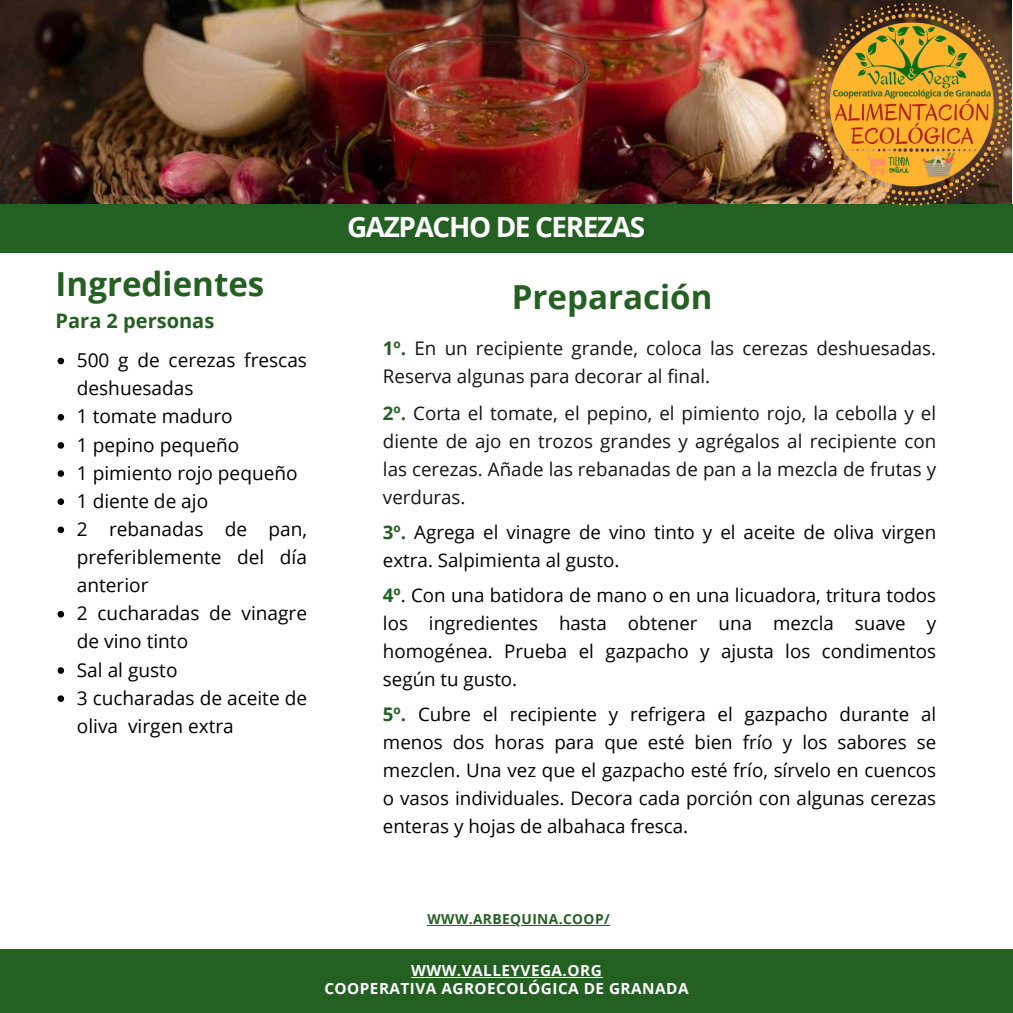
<style>
.page{position:relative;width:1013px;height:1013px;background:#fff}
.page>*{position:absolute;margin:0;border:0;box-sizing:border-box;transform-origin:0 0}
.t1{font:700 33.12px "Open Sans";color:#236022}
.t2{font:700 27.88px "Open Sans";letter-spacing:-.05em;color:#fff}
.t3{font:700 20px "Open Sans";color:#236022}
.t4{font:19.12px/28.1px "Open Sans";color:#000}
.t5{font:18.75px/27.9px "Open Sans";color:#000;text-align:justify}
.t6{font:18.75px/27.9px "Open Sans";color:#141414}
.t7{font:700 15.38px/17.8px "Open Sans";letter-spacing:.03em;color:#fff;text-align:center}
.t8{font:700 13.75px "Open Sans";letter-spacing:.03em;color:#236022}
.s1{font-weight:700;color:#236022}
</style>
<div class="page">
<img style="left:0;top:0;width:1011px;height:205px">
<div style="left:0;top:205px;width:1012px;height:48px;background:#236022"></div>
<img style="left:810px;top:4px;width:202px;height:201px">
<div style="left:0;top:949px;width:1012px;height:63px;background:#236022"></div>
<svg style="left:58px;top:358px;width:6px;height:6px"></svg>
<svg style="left:58px;top:414px;width:6px;height:6px"></svg>
<svg style="left:58px;top:442px;width:6px;height:6px"></svg>
<svg style="left:58px;top:470px;width:6px;height:7px"></svg>
<svg style="left:58px;top:498px;width:6px;height:7px"></svg>
<svg style="left:58px;top:526px;width:6px;height:7px"></svg>
<svg style="left:58px;top:611px;width:6px;height:6px"></svg>
<svg style="left:58px;top:667px;width:6px;height:6px"></svg>
<svg style="left:58px;top:695px;width:6px;height:7px"></svg>
<hr style="left:411px;top:977px;width:191px;height:1px;background:#fff">
<hr style="left:427px;top:924px;width:183px;height:1px;background:#236022">
<h4 class="t1" style="left:56px;top:261px;width:210px">Ingredientes</h4>
<h4 class="t3" style="left:56px;top:307px;width:160px">Para 2 personas</h4>
<h4 class="t4" style="left:77px;top:345px;width:232px">500 g de cerezas frescas deshuesadas</h4>
<h4 class="t4" style="left:77px;top:402px;width:157px">1 tomate maduro</h4>
<p class="t4" style="left:77px;top:430px;width:164px">1 pepino pequeño</p>
<p class="t4" style="left:77px;top:458px;width:222px">1 pimiento rojo pequeño</p>
<p class="t4" style="left:77px;top:486px;width:133px">1 diente de ajo</p>
<p class="t4" style="left:77px;top:514px;width:232px;text-align:justify">2 rebanadas de pan, preferiblemente del día anterior</p>
<p class="t4" style="left:77px;top:599px;width:232px">2 cucharadas de vinagre de vino tinto</p>
<p class="t4" style="left:77px;top:655px;width:102px">Sal al gusto</p>
<p class="t4" style="left:77px;top:683px;width:232px">3 cucharadas de aceite de oliva virgen extra</p>
<p class="t2" style="left:347px;top:207px;width:299px">GAZPACHO DE CEREZAS</p>
<h4 class="t1" style="left:512px;top:274px;width:202px">Preparación</h4>
<p class="t6" style="left:383px;top:333px;width:554px"><span class="s1">1º.</span> En un recipiente grande, coloca las cerezas deshuesadas.<br>Reserva algunas para decorar al final.</p>
<h2 class="t6" style="left:383px;top:398px;width:554px;text-align:justify"><span class="s1">2º.</span> Corta el tomate, el pepino, el pimiento rojo, la cebolla y el diente de ajo en trozos grandes y agrégalos al recipiente con las cerezas. Añade las rebanadas de pan a la mezcla de frutas y verduras.</h2>
<p class="t5" style="left:383px;top:518px;width:554px"><span class="s1">3º.</span> Agrega el vinagre de vino tinto y el aceite de oliva virgen extra. Salpimienta al gusto.</p>
<h3 class="t5" style="left:383px;top:581px;width:554px"><span class="s1">4º</span>. Con una batidora de mano o en una licuadora, tritura todos los ingredientes hasta obtener una mezcla suave y homogénea. Prueba el gazpacho y ajusta los condimentos según tu gusto.</h3>
<h1 class="t5" style="left:383px;top:700px;width:554px"><span class="s1">5º.</span> Cubre el recipiente y refrigera el gazpacho durante al menos dos horas para que esté bien frío y los sabores se mezclen. Una vez que el gazpacho esté frío, sírvelo en cuencos o vasos individuales. Decora cada porción con algunas cerezas enteras y hojas de albahaca fresca.</h1>
<p class="t8" style="left:427px;top:909px;width:184px">WWW.ARBEQUINA.COOP/</p>
<h4 class="t7" style="left:324px;top:961px;width:366px">WWW.VALLEYVEGA.ORG<br>COOPERATIVA AGROECOLÓGICA DE GRANADA</h4>
</div>
